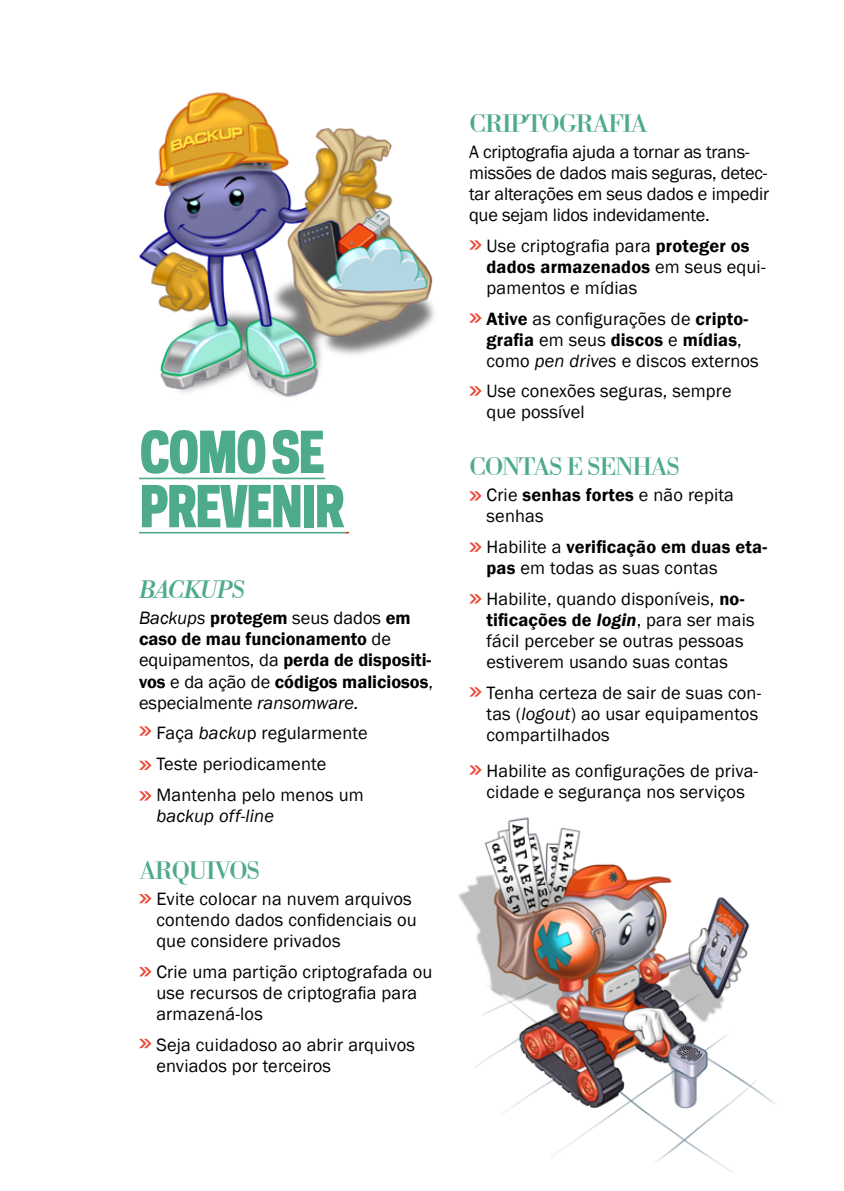
<style>
.page{position:relative;width:844px;height:1191px;background:#fff}
.page>*{position:absolute;margin:0;border:0;box-sizing:border-box;transform-origin:0 0}
.t1{font:800 54.25px/54.2px "Galaxie Polaris Condensed";letter-spacing:-.045em;color:#4eaa8d}
.t2{font:26.25px "Bodoni BT";letter-spacing:-.07em;color:#4eaa8d}
.t3{font:italic 26.25px "Bodoni BT";letter-spacing:-.07em;color:#4eaa8d}
.t4{font:18.38px/21px "Franklin Gothic";letter-spacing:.01em;color:#000}
.t5{font:600 18.38px/21px "Franklin Gothic";color:#000}
.t6{font:18.38px/21px "Franklin Gothic";letter-spacing:-.01em;color:#000}
.t7{font:italic 18.38px "Franklin Gothic";letter-spacing:.01em;color:#000}
.s1{font-weight:400;font-style:italic}
.s2{font-weight:400}
.s3{font-style:italic}
.s4{font-weight:600}
.s5{font-weight:600;font-style:italic}
</style>
<div class="page">
<img style="left:458px;top:769px;width:318px;height:404px">
<svg style="left:469px;top:542px;width:12px;height:10px"></svg>
<svg style="left:469px;top:491px;width:12px;height:9px"></svg>
<svg style="left:469px;top:594px;width:12px;height:9px"></svg>
<svg style="left:469px;top:687px;width:12px;height:9px"></svg>
<svg style="left:469px;top:765px;width:12px;height:9px"></svg>
<svg style="left:139px;top:726px;width:12px;height:9px"></svg>
<svg style="left:139px;top:760px;width:12px;height:10px"></svg>
<svg style="left:139px;top:791px;width:12px;height:9px"></svg>
<svg style="left:139px;top:894px;width:12px;height:9px"></svg>
<svg style="left:139px;top:967px;width:12px;height:9px"></svg>
<svg style="left:139px;top:1038px;width:12px;height:10px"></svg>
<hr style="left:139px;top:477px;width:186px;height:2px;background:#4eaa8d">
<hr style="left:139px;top:532px;width:206px;height:1px;background:#4eaa8d">
<img style="left:139px;top:92px;width:343px;height:305px">
<h1 class="t1" style="left:139px;top:424px;width:208px">COMO SE<br>PREVENIR</h1>
<h2 class="t3" style="left:139px;top:573px;width:108px">BACKUPS</h2>
<p class="t5" style="left:139px;top:608px;width:295px"><span class="s1">Backups</span> protegem <span class="s2">seus dados</span> em caso de mau funcionamento <span class="s2">de equipamentos, da</span> perda de dispositi&shy;vos <span class="s2">e da ação de</span> códigos maliciosos<span class="s2">, especialmente</span> <span class="s1">ransomware.</span></p>
<p class="t4" style="left:156px;top:718px;width:213px;line-height:31px">Faça <span class="s3">backu</span>p regularmente<br>Teste periodicamente<br>Mantenha pelo menos um</p>
<p class="t7" style="left:156px;top:804px;width:119px">backup off-line</p>
<h2 class="t2" style="left:139px;top:853px;width:123px">ARQUIVOS</h2>
<p class="t4" style="left:156px;top:888px;width:262px">Evite colocar na nuvem arquivos contendo dados confidenciais ou que considere privados</p>
<p class="t4" style="left:156px;top:961px;width:277px">Crie uma partição criptografada ou use recursos de criptografia para armazená-los</p>
<p class="t4" style="left:156px;top:1034px;width:260px">Seja cuidadoso ao abrir arquivos enviados por terceiros</p>
<h2 class="t2" style="left:469px;top:106px;width:180px">CRIPTOGRAFIA</h2>
<p class="t6" style="left:469px;top:141px;width:301px">A criptografia ajuda a tornar as trans&shy;missões de dados mais seguras, detec&shy;tar alterações em seus dados e impedir que sejam lidos indevidamente.</p>
<p class="t4" style="left:486px;top:235px;width:280px">Use criptografia para <span class="s4">proteger os dados armazenados</span> em seus equi&shy;pamentos e mídias</p>
<p class="t4" style="left:486px;top:308px;width:274px"><span class="s4">Ative</span> as configurações de <span class="s4">cripto&shy;grafia</span> em seus <span class="s4">discos</span> e <span class="s4">mídias</span>, como <span class="s3">pen drives</span> e discos externos</p>
<p class="t4" style="left:486px;top:381px;width:247px">Use conexões seguras, sempre que possível</p>
<h2 class="t2" style="left:469px;top:450px;width:213px">CONTAS E SENHAS</h2>
<p class="t4" style="left:486px;top:484px;width:249px">Crie <span class="s4">senhas fortes</span> e não repita senhas</p>
<p class="t4" style="left:486px;top:536px;width:282px">Habilite a <span class="s4">verificação em duas eta&shy;pas</span> em todas as suas contas</p>
<p class="t4" style="left:486px;top:588px;width:269px">Habilite, quando disponíveis, <span class="s4">no&shy;tificações de</span> <span class="s5">login</span>, para ser mais fácil perceber se outras pessoas estiverem usando suas contas</p>
<p class="t4" style="left:486px;top:682px;width:276px">Tenha certeza de sair de suas con&shy;tas (<span class="s3">logout</span>) ao usar equipamentos compartilhados</p>
<p class="t4" style="left:486px;top:760px;width:273px">Habilite as configurações de priva&shy;cidade e segurança nos serviços</p>
</div>
